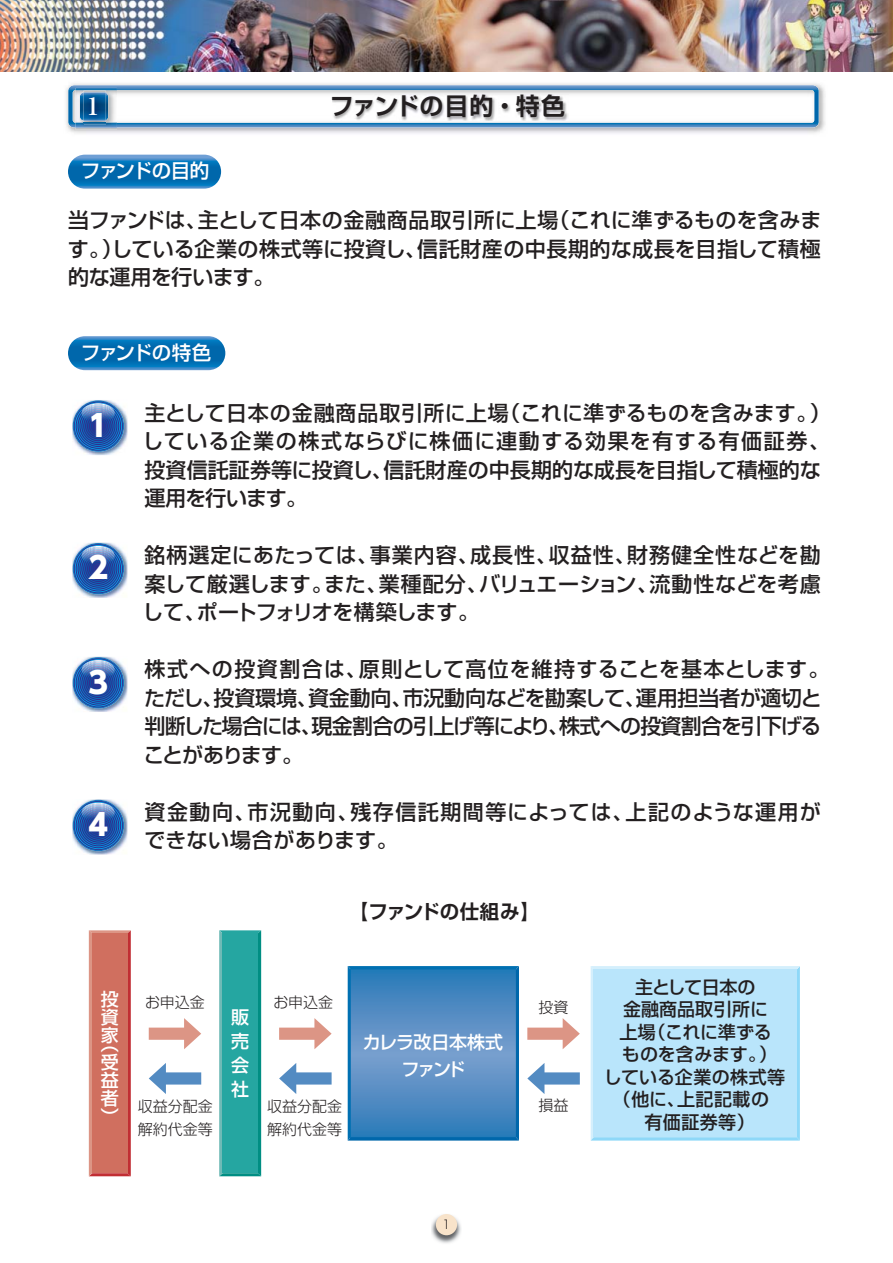
<style>
.page{position:relative;width:893px;height:1263px;background:#fff}
.page>*{position:absolute;margin:0;border:0;box-sizing:border-box;transform-origin:0 0}
.t1{font:29.7px "UD Shin Go Pro Heavy 90 pv RKSJ H";color:#fff}
.t2{font:24px "Shin Go Pro De Bold 90 pv RKSJ H";letter-spacing:.025em;color:#231f20}
.t3{font:23.85px "Ryumin Pro Bold 90 pv RKSJ H";color:#fff}
.t4{font:21px/28.5px "Shin Go Pro Medium 90 pv RKSJ H";letter-spacing:.005em;color:#231f20;text-align:justify}
.t5{font:21px/28.5px "Shin Go Pro Medium 90 pv RKSJ H";letter-spacing:-.035em;color:#231f20}
.t6{font:21px/28.5px "Shin Go Pro Medium 90 pv RKSJ H";letter-spacing:.05em;color:#231f20}
.t7{font:19.5px "Shin Go Pro Medium 90 pv RKSJ H";letter-spacing:-.055em;color:#fff}
.t8{font:19.5px "Shin Go Pro De Bold 90 pv RKSJ H";letter-spacing:.005em;color:#231f20}
.t9{font:18px/22.5px "Shin Go Pro Medium 90 pv RKSJ H";color:#231f20;text-align:center}
.t10{font:18px/18px "Shin Go Pro Medium 90 pv RKSJ V";color:#fff;text-align:justify}
.t11{font:18px/27px "Shin Go Pro Medium 90 pv RKSJ H";letter-spacing:-.04em;color:#fff;text-align:center}
.t12{font:15px/22.5px "Shin Go Pro Light 90 pv RKSJ H";color:#231f20}
.t13{font:12px "Shin Go Pro Light 90 pv RKSJ H";color:#231f20}
</style>
<div class="page">
<img style="left:431px;top:1214px;width:30px;height:29px">
<div style="left:436px;top:1214px;width:21px;height:21px;background:#f8e3ca;border-radius:50%"></div>
<img style="left:0;top:0;width:892px;height:72px">
<svg style="left:68px;top:155px;width:153px;height:34px;background:#1677b8"></svg>
<svg style="left:68px;top:336px;width:157px;height:34px;background:#0e73b6"></svg>
<img style="left:72px;top:400px;width:56px;height:55px">
<svg style="left:73px;top:400px;width:51px;height:52px"></svg>
<svg style="left:75px;top:402px;width:47px;height:48px;background:#4470b6"></svg>
<img style="left:72px;top:543px;width:56px;height:55px">
<svg style="left:73px;top:543px;width:51px;height:51px"></svg>
<svg style="left:75px;top:545px;width:47px;height:47px;background:#416db5"></svg>
<img style="left:72px;top:657px;width:56px;height:55px">
<svg style="left:73px;top:657px;width:51px;height:52px"></svg>
<svg style="left:75px;top:659px;width:47px;height:48px;background:#426eb6"></svg>
<img style="left:72px;top:799px;width:56px;height:56px">
<svg style="left:73px;top:800px;width:51px;height:51px"></svg>
<svg style="left:75px;top:802px;width:47px;height:47px;background:#416db5"></svg>
<svg style="left:348px;top:966px;width:171px;height:175px;background:#4c8ac1"></svg>
<svg style="left:591px;top:966px;width:209px;height:175px;background:#b2e4fa"></svg>
<div style="left:594px;top:969px;width:203px;height:168px;background:#b9e5fb"></div>
<svg style="left:89px;top:930px;width:42px;height:246px;background:#d06a63"></svg>
<div style="left:92px;top:933px;width:35px;height:240px;background:#d06f5f"></div>
<svg style="left:219px;top:930px;width:42px;height:246px;background:#37a69f"></svg>
<div style="left:223px;top:933px;width:35px;height:240px;background:#25a6a1"></div>
<svg style="left:149px;top:1063px;width:52px;height:31px"></svg>
<svg style="left:149px;top:1018px;width:52px;height:31px"></svg>
<svg style="left:279px;top:1063px;width:53px;height:31px"></svg>
<svg style="left:279px;top:1018px;width:53px;height:31px"></svg>
<svg style="left:527px;top:1063px;width:53px;height:31px"></svg>
<svg style="left:527px;top:1018px;width:53px;height:31px"></svg>
<img style="left:66px;top:83px;width:759px;height:51px">
<img style="left:76px;top:128px;width:41px;height:2px">
<svg style="left:68px;top:85px;width:751px;height:43px"></svg>
<img style="left:84px;top:92px;width:22px;height:29px">
<img style="left:332px;top:94px;width:236px;height:27px">
<p class="t3" style="left:87px;top:97px;width:13px">1</p>
<p class="t2" style="left:330px;top:97px;width:237px">ファンドの目的・特色</p>
<p class="t7" style="left:81px;top:164px;width:130px">ファンドの目的</p>
<p class="t4" style="left:68px;top:209px;width:755px">当ファンドは、主として日本の金融商品取引所に上場（これに準ずるものを含みます。）している企業の株式等に投資し、信託財産の中長期的な成長を目指して積極的な運用を行います。</p>
<p class="t7" style="left:81px;top:345px;width:132px">ファンドの特色</p>
<h1 class="t1" style="left:89px;top:414px;width:21px">1</h1>
<h1 class="t1" style="left:89px;top:557px;width:21px">2</h1>
<h1 class="t1" style="left:89px;top:671px;width:21px">3</h1>
<h1 class="t1" style="left:89px;top:814px;width:21px">4</h1>
<p class="t4" style="left:143px;top:401px;width:690px;text-align:left">主として日本の金融商品取引所に上場（これに準ずるものを含みます。）している企業の株式ならびに株価に連動する効果を有する有価証券、投資信託証券等に投資し、信託財産の中長期的な成長を目指して積極的な運用を行います。</p>
<p class="t4" style="left:143px;top:544px;width:679px">銘柄選定にあたっては、事業内容、成長性、収益性、財務健全性などを勘案して厳選します。また、業種配分、バリュエーション、流動性などを考慮して、ポートフォリオを構築します。</p>
<p class="t5" style="left:144px;top:658px;width:687px">株式への投資割合は、原則として高位を維持することを基本とします。ただし、投資環境、資金動向、市況動向などを勘案して、運用担当者が適切と判断した場合には、現金割合の引上げ等により、株式への投資割合を引下げることがあります。</p>
<p class="t6" style="left:144px;top:801px;width:678px">資金動向、市況動向、残存信託期間等によっては、上記のような運用ができない場合があります。</p>
<p class="t8" style="left:349px;top:905px;width:193px">【ファンドの仕組み】</p>
<p class="t10" style="left:101px;top:993px;width:19px">投資家</p>
<p class="t10" style="left:101px;top:1038px;width:19px">（受益者）</p>
<p class="t12" style="left:145px;top:993px;width:61px">お申込金</p>
<p class="t12" style="left:273px;top:993px;width:61px">お申込金</p>
<p class="t12" style="left:538px;top:998px;width:31px">投資</p>
<p class="t10" style="left:231px;top:1008px;width:19px;line-height:24px">販売会社</p>
<p class="t11" style="left:363px;top:1031px;width:142px">カレラ改日本株式ファンド</p>
<p class="t12" style="left:267px;top:1097px;width:77px">収益分配金解約代金等</p>
<p class="t12" style="left:538px;top:1096px;width:31px">損益</p>
<p class="t12" style="left:138px;top:1097px;width:77px">収益分配金解約代金等</p>
<p class="t9" style="left:604px;top:978px;width:183px">主として日本の<br>金融商品取引所に<br>上場（これに準ずる<br>ものを含みます。）<br>している企業の株式等（他に、上記記載の<br>有価証券等）</p>
<p class="t13" style="left:442px;top:1220px;width:11px">1</p>
</div>
